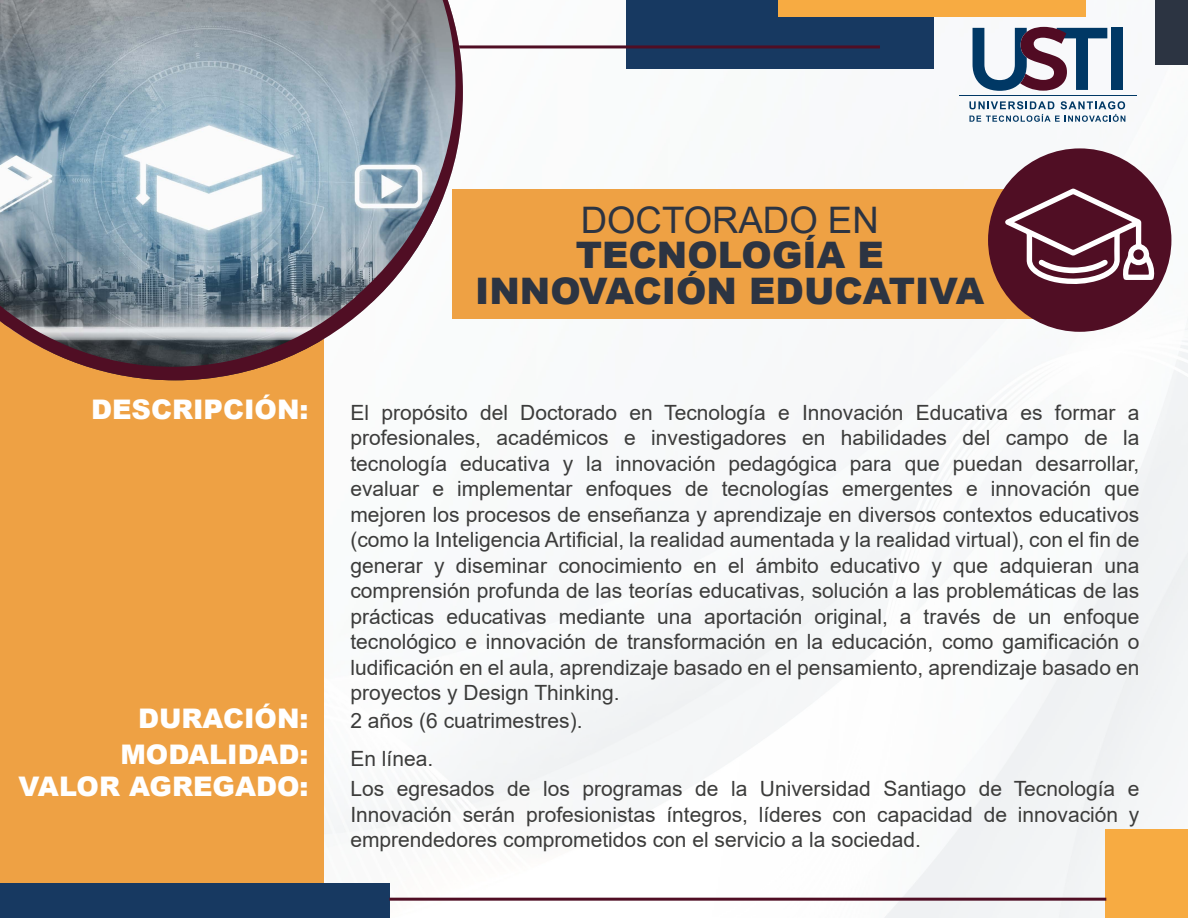
<style>
.page{position:relative;width:1188px;height:918px;background:#fff}
.page>*{position:absolute;margin:0;border:0;box-sizing:border-box;transform-origin:0 0}
.t1{font:900 36.6px/35.2px "Arial";color:#2c3442;text-align:center}
.t2{font:36.6px "Arial";color:#2c3442}
.t3{font:900 27px/36.3px "Arial";color:#fff;text-align:right}
.t4{font:21px/25.5px "Arial";color:#3c3c3b;text-align:justify}
</style>
<div class="page">
<img style="left:324px;top:0;width:864px;height:918px">
<div style="left:1156px;top:0;width:32px;height:65px;background:#2c3442"></div>
<div style="left:0;top:319px;width:324px;height:567px;background:#eea144"></div>
<div style="left:1105px;top:830px;width:83px;height:88px;background:#f7ab42"></div>
<div style="left:0;top:883px;width:389px;height:35px;background:#173961"></div>
<div style="left:626px;top:0;width:308px;height:69px;background:#173961"></div>
<div style="left:778px;top:0;width:307px;height:17px;background:#f7ab42"></div>
<hr style="left:0;top:45px;width:880px;height:3px;background:#500e24">
<hr style="left:389px;top:898px;width:717px;height:3px;background:#500e24">
<div style="left:452px;top:190px;width:618px;height:129px;background:#eea144"></div>
<div style="left:988px;top:148px;width:183px;height:184px;background:#500e24;border-radius:50%"></div>
<svg style="left:0;top:0;width:463px;height:380px"></svg>
<svg style="left:969px;top:101px;width:156px;height:21px"></svg>
<hr style="left:959px;top:95px;width:177px;height:1px;background:#003865">
<div style="left:1111px;top:28px;width:11px;height:62px;background:#003865"></div>
<svg style="left:973px;top:27px;width:134px;height:64px"></svg>
<svg style="left:1005px;top:188px;width:150px;height:96px"></svg>
<p class="t3" style="left:91px;top:391px;width:219px">DESCRIPCIÓN:</p>
<p class="t3" style="left:120px;top:699px;width:190px">DURACIÓN:<br>MODALIDAD:</p>
<h1 class="t2" style="left:581px;top:195px;width:299px">DOCTORADO EN</h1>
<h1 class="t1" style="left:475px;top:237px;width:511px">TECNOLOGÍA E<br>INNOVACIÓN EDUCATIVA</h1>
<p class="t4" style="left:350px;top:400px;width:791px">El propósito del Doctorado en Tecnología e Innovación Educativa es formar a profesionales, académicos e investigadores en habilidades del campo de la tecnología educativa y la innovación pedagógica para que puedan desarrollar, evaluar e implementar enfoques de tecnologías emergentes e innovación que mejoren los procesos de enseñanza y aprendizaje en diversos contextos educativos (como la Inteligencia Artificial, la realidad aumentada y la realidad virtual), con el fin de generar y diseminar conocimiento en el ámbito educativo y que adquieran una comprensión profunda de las teorías educativas, solución a las problemáticas de las prácticas educativas mediante una aportación original, a través de un enfoque tecnológico e innovación de transformación en la educación, como gamificación o ludificación en el aula, aprendizaje basado en el pensamiento, aprendizaje basado en proyectos y Design Thinking.</p>
<p class="t4" style="left:350px;top:701px;width:234px;line-height:38px">2 años (6 cuatrimestres).<br>En línea.</p>
<p class="t3" style="left:19px;top:767px;width:291px">VALOR AGREGADO:</p>
<p class="t4" style="left:350px;top:776px;width:791px">Los egresados de los programas de la Universidad Santiago de Tecnología e Innovación serán profesionistas íntegros, líderes con capacidad de innovación y emprendedores comprometidos con el servicio a la sociedad.</p>
</div>
